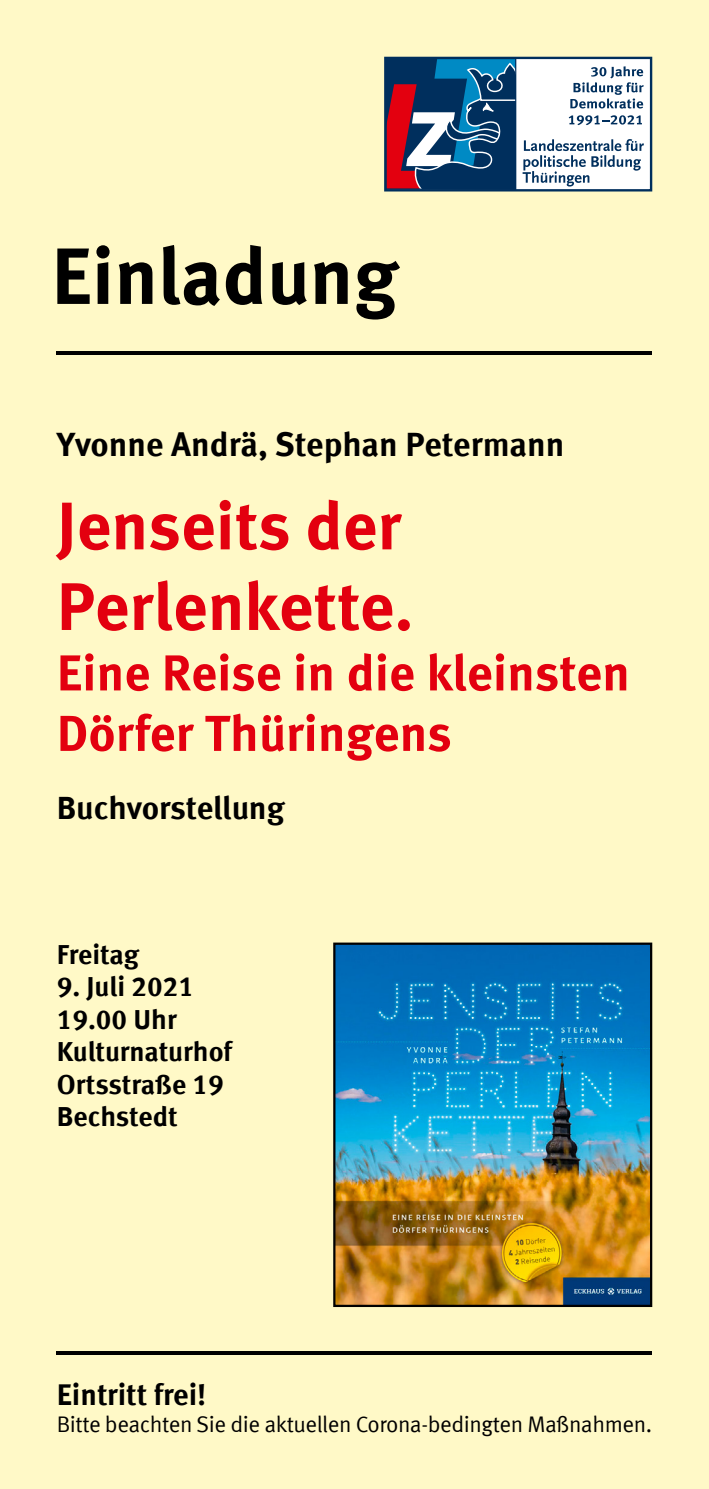
<style>
.page{position:relative;width:709px;height:1489px;background:#fff}
.page>*{position:absolute;margin:0;border:0;box-sizing:border-box;transform-origin:0 0}
.t1{font:700 79.75px "Meta Offc Pro";color:#000}
.t2{font:700 67.25px/80.5px "Meta Offc Pro";color:#e3000f}
.t3{font:700 50.25px/60.5px "Meta Offc Pro";color:#e3000f}
.t4{font:700 33.75px "Meta Offc Pro";color:#000}
.t5{font:700 32.25px "Meta Offc Pro";letter-spacing:-.005em;color:#000}
.t6{font:700 30px "Meta Offc Pro";color:#000}
.t7{font:700 27.5px/32.5px "Meta Offc Pro";color:#000}
.t8{font:22.5px "Meta Offc Pro Norm";letter-spacing:-.02em;color:#000}
</style>
<div class="page">
<div style="left:0;top:0;width:709px;height:1488px;background:#fff9c7"></div>
<div style="left:384px;top:57px;width:268px;height:134px;border:2px solid #002f5d"></div>
<svg style="left:386px;top:59px;width:258px;height:130px;background:#8b97ad"></svg>
<hr style="left:57px;top:351px;width:595px;height:4px;background:#000">
<hr style="left:57px;top:1351px;width:595px;height:3px;background:#000">
<img style="left:336px;top:945px;width:313px;height:358px">
<div style="left:333px;top:942px;width:319px;height:364px;border:2px solid #000"></div>
<h1 class="t1" style="left:51px;top:214px;width:348px">Einladung</h1>
<p class="t4" style="left:57px;top:418px;width:509px">Yvonne Andrä, Stephan Petermann</p>
<h2 class="t2" style="left:57px;top:481px;width:358px">Jenseits der<br>Perlenkette.</h2>
<h3 class="t3" style="left:57px;top:639px;width:575px">Eine Reise in die kleinsten<br>Dörfer Thüringens</h3>
<p class="t5" style="left:57px;top:782px;width:230px">Buchvorstellung</p>
<p class="t7" style="left:57px;top:935px;width:84px">Freitag</p>
<p class="t7" style="left:57px;top:968px;width:177px">9. Juli 2021<br>19.00 Uhr<br>Kulturnaturhof<br>Ortsstraße 19<br>Bechstedt</p>
<p class="t6" style="left:57px;top:1371px;width:151px">Eintritt frei!</p>
<p class="t8" style="left:57px;top:1407px;width:597px">Bitte beachten Sie die aktuellen Corona-bedingten Maßnahmen.</p>
</div>
